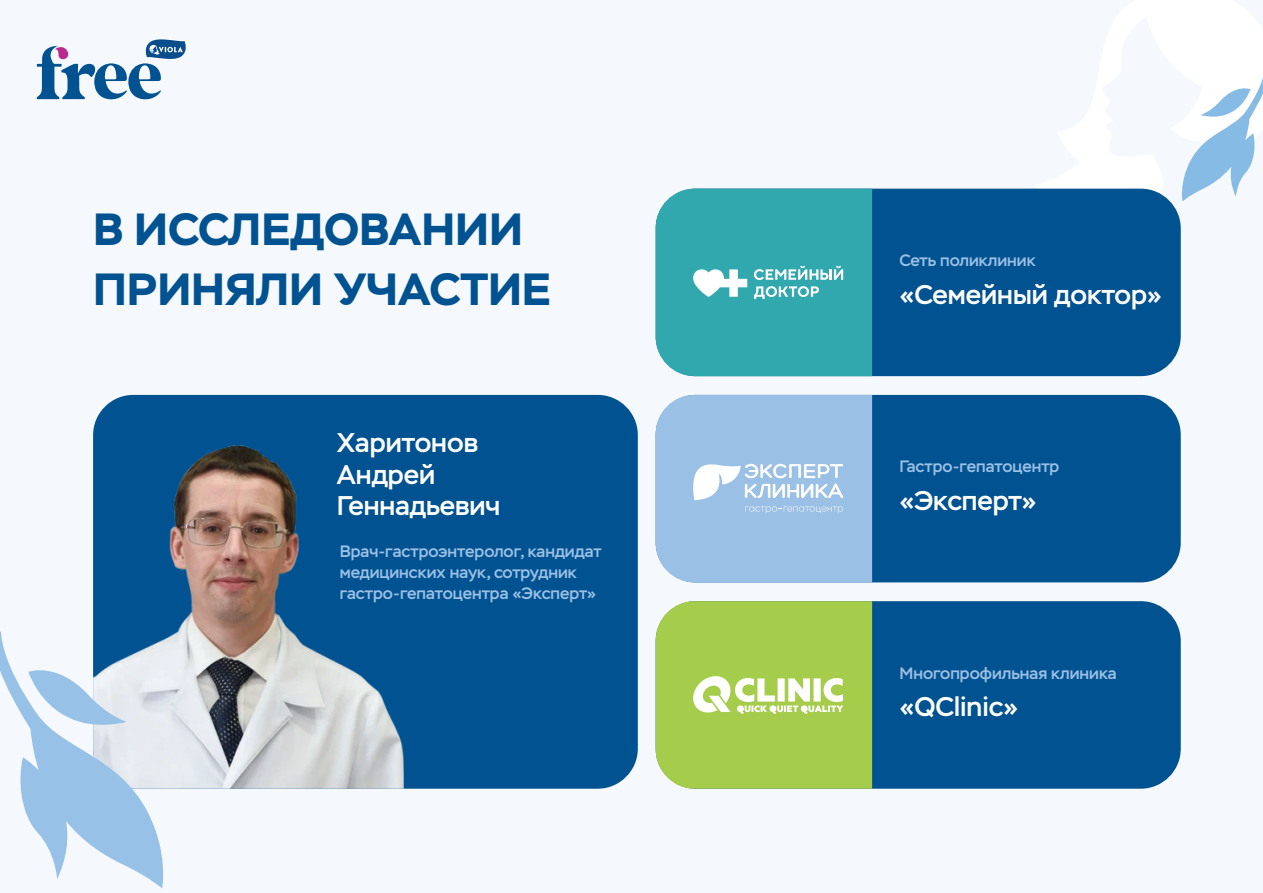
<style>
.page{position:relative;width:1263px;height:893px;background:#f5f8fc}
.page>*{position:absolute;margin:0;border:0;box-sizing:border-box;transform-origin:0 0}
.t1{font:700 45px/60px "Stem";color:#015291}
.t2{font:500 27px/31.5px "Stem";color:#fff}
.t3{font:500 16.5px/21px "Stem";color:#9bc0e5}
</style>
<div class="page">
<svg style="left:1182px;top:77px;width:81px;height:125px"></svg>
<div style="left:656px;top:189px;width:525px;height:187px;background:#015291;border-radius:40px"></div>
<div style="left:93px;top:395px;width:545px;height:394px;background:#015291;border-radius:40px"></div>
<svg style="left:37px;top:39px;width:149px;height:61px"></svg>
<div style="left:656px;top:395px;width:525px;height:187px;background:#015291;border-radius:40px"></div>
<div style="left:656px;top:601px;width:525px;height:188px;background:#015291;border-radius:40px"></div>
<img style="left:93px;top:403px;width:322px;height:386px">
<svg style="left:656px;top:395px;width:216px;height:187px;background:#a2c4e6"></svg>
<svg style="left:656px;top:189px;width:216px;height:187px;background:#3dadb2"></svg>
<svg style="left:656px;top:601px;width:216px;height:188px;background:#acd059"></svg>
<svg style="left:0;top:631px;width:169px;height:258px"></svg>
<h1 class="t1" style="left:93px;top:199px;width:459px">В ИССЛЕДОВАНИИ<br>ПРИНЯЛИ УЧАСТИЕ</h1>
<h2 class="t2" style="left:337px;top:427px;width:165px">Харитонов<br>Андрей<br>Геннадьевич</h2>
<p class="t3" style="left:340px;top:541px;width:263px">Врач-гастроэнтеролог, кандидат медицинских наук, сотрудник гастро-гепатоцентра «Эксперт»</p>
<p class="t3" style="left:899px;top:250px;width:138px">Сеть поликлиник</p>
<h2 class="t2" style="left:899px;top:279px;width:264px">«Семейный доктор»</h2>
<p class="t3" style="left:899px;top:456px;width:161px">Гастро-гепатоцентр</p>
<h2 class="t2" style="left:899px;top:485px;width:139px">«Эксперт»</h2>
<p class="t3" style="left:899px;top:663px;width:219px">Многопрофильная клиника</p>
<h2 class="t2" style="left:899px;top:691px;width:120px">«QClinic»</h2>
</div>
